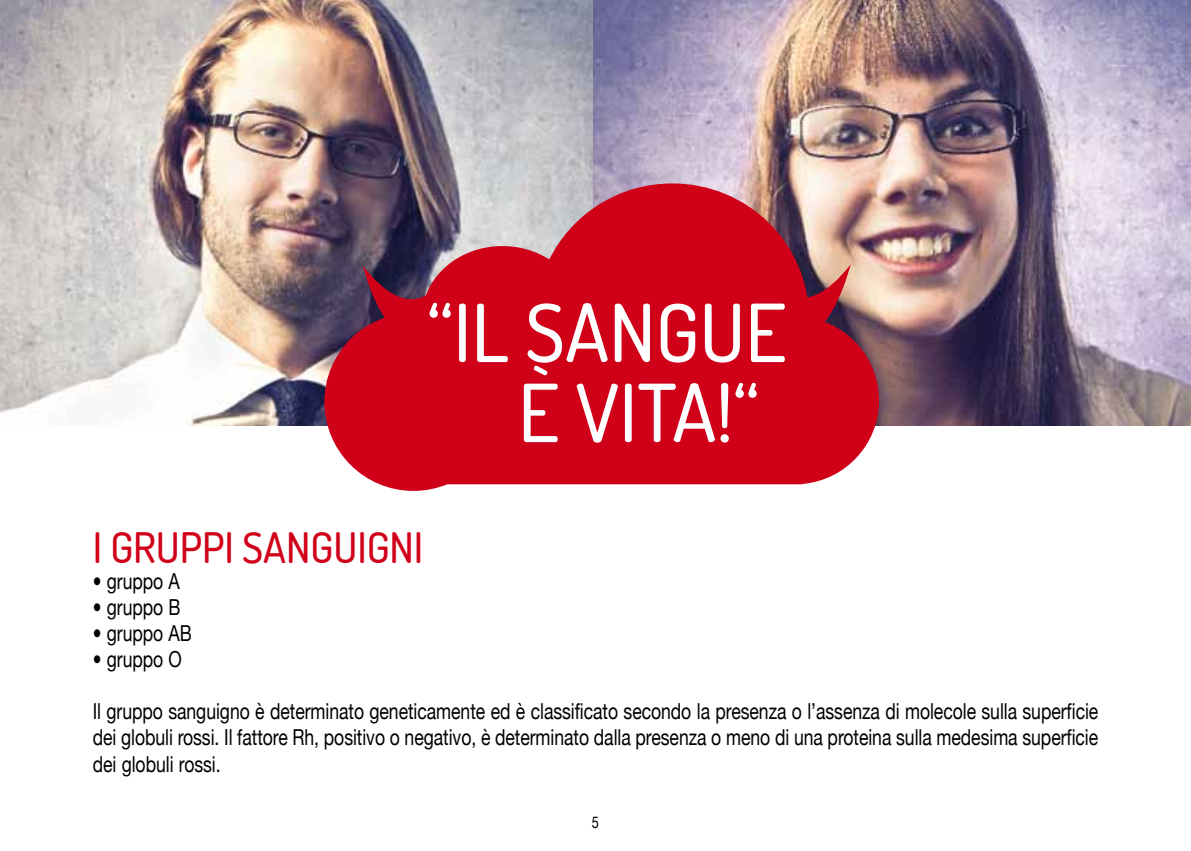
<style>
.page{position:relative;width:1191px;height:851px;background:#fff}
.page>*{position:absolute;margin:0;border:0;box-sizing:border-box;transform-origin:0 0}
.t1{font:500 80px/80px "Dosis";color:#fff}
.t2{font:500 42px "Dosis";color:#d10019}
.t3{font:22px/26px "Helvetica Neue";letter-spacing:-.005em;color:#000;text-align:justify;scale:.8 1}
.t4{font:16px "Helvetica Neue";color:#000;scale:.8 1}
</style>
<div class="page">
<img style="left:0;top:0;width:1191px;height:425px">
<svg style="left:324px;top:183px;width:555px;height:308px;background:#c4273b"></svg>
<svg style="left:768px;top:264px;width:82px;height:75px;background:#b61c30"></svg>
<svg style="left:363px;top:266px;width:82px;height:75px;background:#98152f"></svg>
<h1 class="t1" style="left:518px;top:291px;width:270px;text-indent:-91px">“IL SANGUE<br>È VITA!“</h1>
<h2 class="t2" style="left:93px;top:520px;width:39px">I GRUPPI</h2>
<h2 class="t2" style="left:242px;top:520px;width:21px">SANGUIGNI</h2>
<p class="t3" style="left:93px;top:568px;width:111px">• gruppo A</p>
<p class="t3" style="left:93px;top:594px;width:111px">• gruppo B</p>
<p class="t3" style="left:93px;top:620px;width:126px">• gruppo AB</p>
<p class="t3" style="left:93px;top:646px;width:113px">• gruppo O</p>
<p class="t3" style="left:93px;top:698px;width:1258px">Il gruppo sanguigno è determinato geneticamente ed è classificato secondo la presenza o l’assenza di molecole sulla superficie dei globuli rossi. Il fattore Rh, positivo o negativo, è determinato dalla presenza o meno di una proteina sulla medesima superficie dei globuli rossi.</p>
<p class="t4" style="left:592px;top:812px;width:10px">5</p>
</div>
